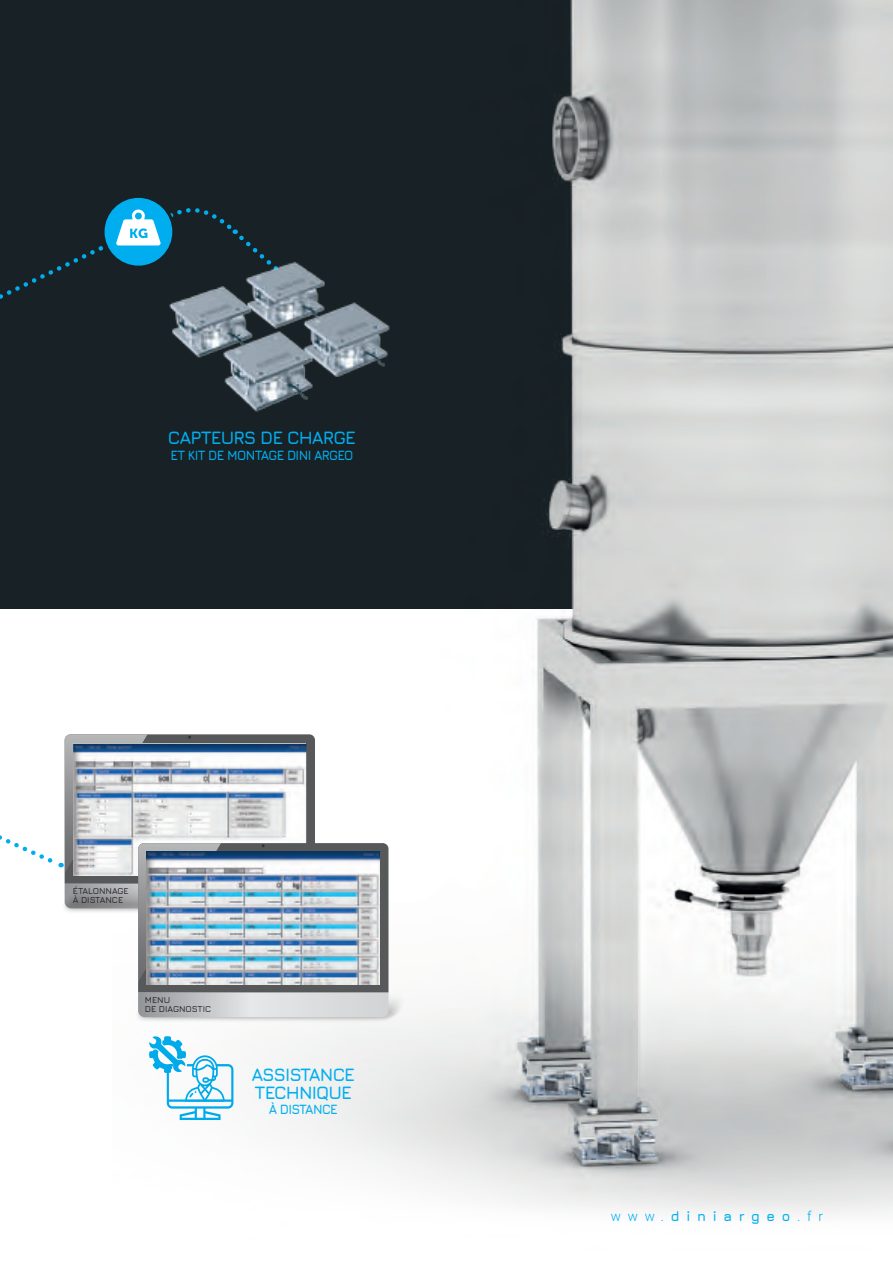
<style>
.page{position:relative;width:893px;height:1263px;background:#fff}
.page>*{position:absolute;margin:0;border:0;box-sizing:border-box;transform-origin:0 0}
.t1{font:700 18px/18px "Jura";letter-spacing:-.05em;color:#00aeef}
.t2{font:700 13.5px "Jura";letter-spacing:-.05em;color:#00aeef;scale:.94 1}
.t3{font:700 13.5px "Jura";letter-spacing:.5em;color:#00aeef}
.t4{font:600 8.85px/8.9px "Jura";color:#231f20}
.s1{font-family:"Roboto";font-weight:300}
</style>
<div class="page">
<div style="left:0;top:0;width:893px;height:609px;background:#182125"></div>
<svg style="left:0;top:209px;width:113px;height:90px"></svg>
<img style="left:113px;top:197px;width:780px;height:1018px">
<img style="left:446px;top:0;width:447px;height:1197px">
<img style="left:113px;top:238px;width:352px;height:198px">
<svg style="left:0;top:596px;width:415px;height:429px"></svg>
<div style="left:146px;top:852px;width:235px;height:135px;background:#231f20;opacity:.55"></div>
<p class="t1" style="left:168px;top:427px;width:189px">CAPTEURS DE CHARGE</p>
<p class="t2" style="left:170px;top:445px;width:196px">ET KIT DE MONTAGE DINI ARGEO</p>
<p class="t4" style="left:73px;top:886px;width:57px">ÉTALONNAGE<br>À DISTANCE</p>
<p class="t4" style="left:145px;top:995px;width:68px">MENU<br>DE DIAGNOSTIC</p>
<p class="t1" style="left:251px;top:1064px;width:105px">ASSISTANCE<br>TECHNIQUE</p>
<p class="t2" style="left:269px;top:1099px;width:75px">À DISTANCE</p>
<p class="t3" style="left:611px;top:1206px;width:213px"><span class="s1">www.</span>diniargeo<span class="s1">.fr</span></p>
</div>
